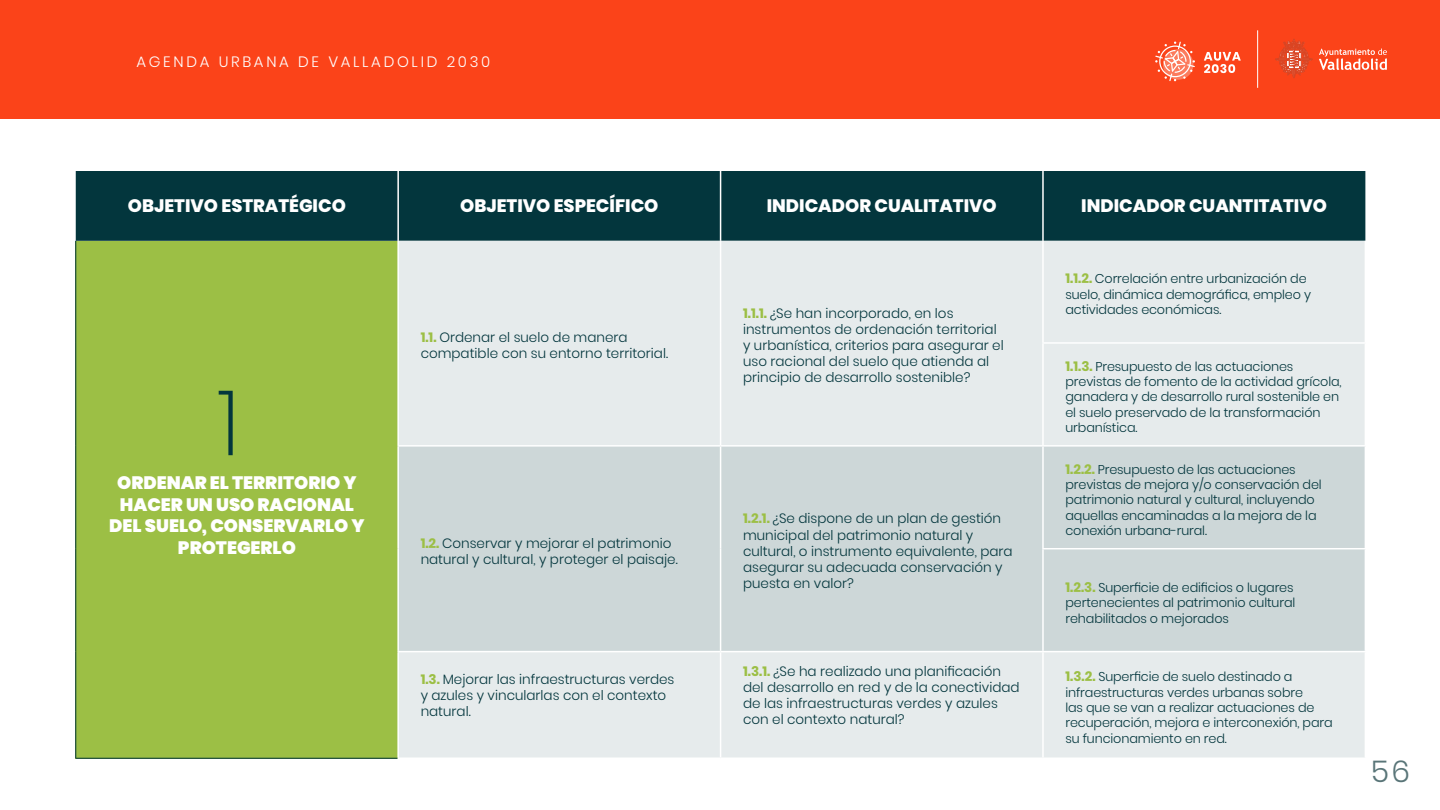
<style>
.page{position:relative;width:1440px;height:810px;background:#fff}
.page>*{position:absolute;margin:0;border:0;box-sizing:border-box;transform-origin:0 0}
.t1{font:200 91.43px "Poppins";color:#03363d}
.t2{font:300 30px "Poppins";color:#597578}
.t3{font:800 18px "Poppins";color:#fff}
.t4{font:900 18px/21.6px "Poppins";color:#fff;text-align:center}
.t5{font:300 15px "Poppins";letter-spacing:.18em;color:#fff}
.t6{font:300 13.5px/16.2px "Poppins";color:#03363d}
.t7{font:300 12.75px/15.3px "Poppins";letter-spacing:-.01em;color:#03363d}
.s1{font-weight:700;color:#9cbf45}
.s2{font-weight:700;font-size:13.5px;color:#9cbf45}
</style>
<div class="page">
<div style="left:0;top:0;width:1440px;height:119px;background:#fb4319"></div>
<hr style="left:1257px;top:30px;width:1px;height:58px;background:#fff">
<svg style="left:1319px;top:49px;width:68px;height:21px"></svg>
<svg style="left:1275px;top:39px;width:38px;height:39px"></svg>
<svg style="left:1204px;top:52px;width:37px;height:21px"></svg>
<svg style="left:1155px;top:41px;width:40px;height:41px"></svg>
<div style="left:76px;top:171px;width:1289px;height:70px;background:#03363d"></div>
<div style="left:76px;top:241px;width:322px;height:517px;background:#9cbf45"></div>
<div style="left:399px;top:241px;width:966px;height:517px;background:#e6ebec"></div>
<div style="left:399px;top:447px;width:966px;height:204px;background:#cdd7d8"></div>
<hr style="left:397px;top:171px;width:2px;height:70px;background:#fff">
<hr style="left:720px;top:171px;width:1px;height:70px;background:#fff">
<hr style="left:1042px;top:171px;width:2px;height:70px;background:#fff">
<hr style="left:397px;top:241px;width:2px;height:102px;background:#fff">
<hr style="left:720px;top:241px;width:1px;height:102px;background:#fff">
<hr style="left:397px;top:343px;width:2px;height:102px;background:#fff">
<hr style="left:720px;top:343px;width:1px;height:102px;background:#fff">
<hr style="left:1042px;top:241px;width:2px;height:101px;background:#fff">
<hr style="left:1042px;top:342px;width:324px;height:2px;background:#fff">
<hr style="left:1042px;top:344px;width:2px;height:101px;background:#fff">
<hr style="left:397px;top:445px;width:324px;height:2px;background:#fff">
<hr style="left:397px;top:447px;width:2px;height:102px;background:#fff">
<hr style="left:721px;top:445px;width:322px;height:2px;background:#fff">
<hr style="left:720px;top:447px;width:1px;height:102px;background:#fff">
<hr style="left:397px;top:549px;width:2px;height:102px;background:#fff">
<hr style="left:720px;top:549px;width:1px;height:102px;background:#fff">
<hr style="left:1043px;top:445px;width:323px;height:2px;background:#fff">
<hr style="left:1042px;top:447px;width:2px;height:101px;background:#fff">
<hr style="left:1042px;top:548px;width:324px;height:1px;background:#fff">
<hr style="left:1042px;top:549px;width:2px;height:102px;background:#fff">
<hr style="left:397px;top:651px;width:324px;height:1px;background:#fff">
<hr style="left:397px;top:652px;width:2px;height:106px;background:#fff">
<hr style="left:721px;top:651px;width:322px;height:1px;background:#fff">
<hr style="left:720px;top:652px;width:1px;height:106px;background:#fff">
<hr style="left:1043px;top:651px;width:323px;height:1px;background:#fff">
<hr style="left:1042px;top:652px;width:2px;height:106px;background:#fff">
<hr style="left:76px;top:241px;width:1px;height:102px;background:#03363d">
<hr style="left:76px;top:343px;width:1px;height:103px;background:#03363d">
<hr style="left:76px;top:446px;width:1px;height:103px;background:#03363d">
<hr style="left:76px;top:549px;width:1px;height:103px;background:#03363d">
<hr style="left:76px;top:652px;width:1px;height:106px;background:#03363d">
<hr style="left:76px;top:758px;width:321px;height:1px;background:#03363d">
<p class="t5" style="left:136px;top:54px;width:355px">AGENDA URBANA DE VALLADOLID 2030</p>
<h3 class="t3" style="left:128px;top:195px;width:219px">OBJETIVO ESTRATÉGICO</h3>
<h3 class="t3" style="left:460px;top:195px;width:200px">OBJETIVO ESPECÍFICO</h3>
<h3 class="t3" style="left:767px;top:195px;width:232px">INDICADOR CUALITATIVO</h3>
<h3 class="t3" style="left:1081px;top:195px;width:247px">INDICADOR CUANTITATIVO</h3>
<h1 class="t1" style="left:217px;top:370px;width:24px">1</h1>
<h3 class="t4" style="left:109px;top:472px;width:257px">ORDENAR EL TERRITORIO Y<br>HACER UN USO RACIONAL<br>DEL SUELO, CONSERVARLO Y<br>PROTEGERLO</h3>
<p class="t6" style="left:421px;top:329px;width:249px"><span class="s1">1.1.</span> Ordenar el suelo de manera compatible con su entorno territorial.</p>
<p class="t6" style="left:421px;top:535px;width:259px"><span class="s1">1.2.</span> Conservar y mejorar el patrimonio natural y cultural, y proteger el paisaje.</p>
<p class="t6" style="left:743px;top:305px;width:262px"><span class="s1">1.1.1.</span> ¿Se han incorporado, en los instrumentos de ordenación territorial y urbanística, criterios para asegurar el uso racional del suelo que atienda al principio de desarrollo sostenible?</p>
<p class="t6" style="left:743px;top:511px;width:271px"><span class="s1">1.2.1.</span> ¿Se dispone de un plan de gestión municipal del patrimonio natural y cultural, o instrumento equivalente, para asegurar su adecuada conservación y puesta en valor?</p>
<p class="t7" style="left:1065px;top:271px;width:247px"><span class="s2">1.1.2.</span> Correlación entre urbanización de suelo, dinámica demográfica, empleo y actividades económicas.</p>
<p class="t7" style="left:1065px;top:359px;width:278px"><span class="s2">1.1.3.</span> Presupuesto de las actuaciones previstas de fomento de la actividad grícola, ganadera y de desarrollo rural sostenible en el suelo preservado de la transformación urbanística.</p>
<p class="t7" style="left:1065px;top:462px;width:258px"><span class="s2">1.2.2.</span> Presupuesto de las actuaciones previstas de mejora y/o conservación del patrimonio natural y cultural, incluyendo aquellas encaminadas a la mejora de la conexión urbana-rural.</p>
<p class="t7" style="left:1065px;top:580px;width:231px"><span class="s2">1.2.3.</span> Superficie de edificios o lugares pertenecientes al patrimonio cultural rehabilitados o mejorados</p>
<p class="t6" style="left:421px;top:671px;width:255px"><span class="s1">1.3.</span> Mejorar las infraestructuras verdes y azules y vincularlas con el contexto natural.</p>
<p class="t6" style="left:743px;top:663px;width:278px"><span class="s1">1.3.1.</span> ¿Se ha realizado una planificación del desarrollo en red y de la conectividad de las infraestructuras verdes y azules con el contexto natural?</p>
<p class="t7" style="left:1065px;top:669px;width:269px"><span class="s2">1.3.2.</span> Superficie de suelo destinado a infraestructuras verdes urbanas sobre<br>las que se van a realizar actuaciones de recuperación, mejora e interconexión, para su funcionamiento en red.</p>
<h2 class="t2" style="left:1371px;top:754px;width:41px">56</h2>
</div>
